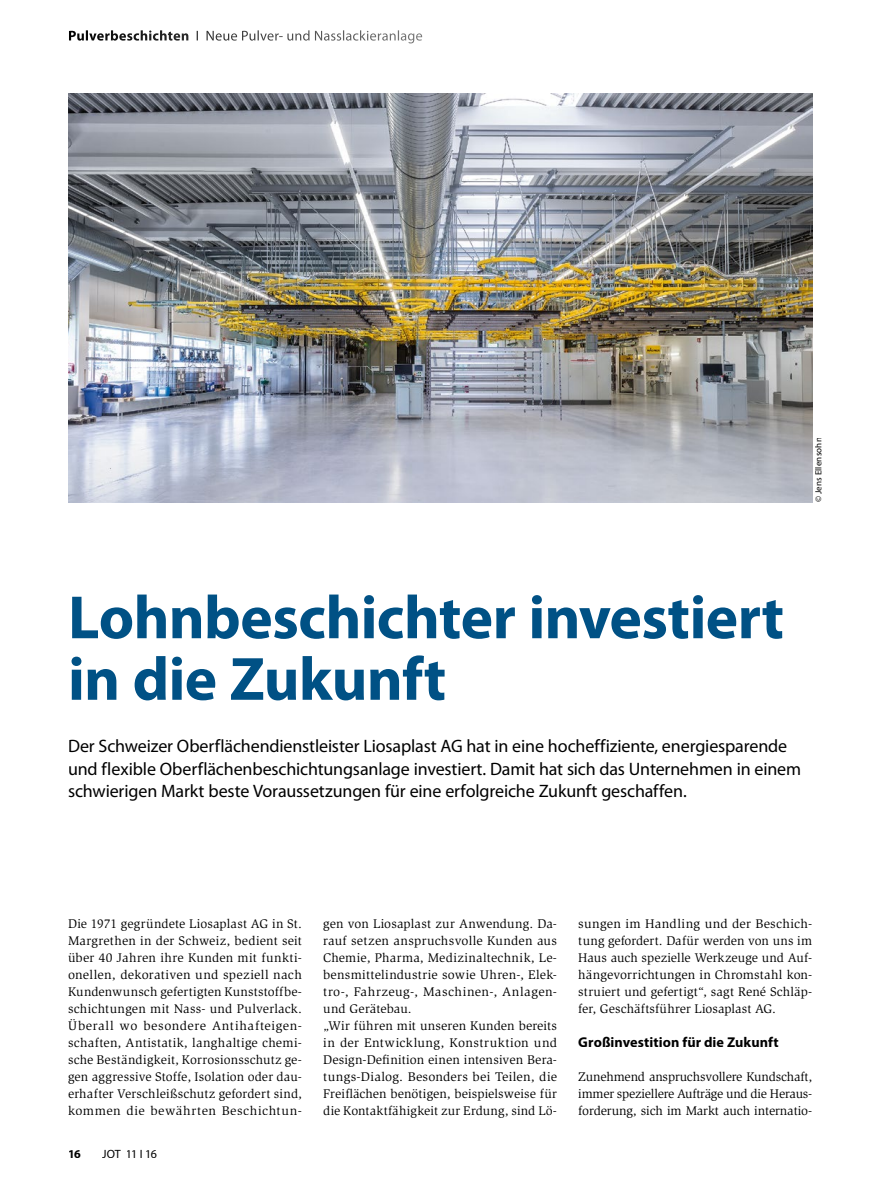
<style>
.page{position:relative;width:893px;height:1187px;background:#fff}
.page>*{position:absolute;margin:0;border:0;box-sizing:border-box;transform-origin:0 0}
.t1{font:700 61.5px/61.5px "Myriad Pro";letter-spacing:-.01em;color:#005185}
.t2{font:18px/22.5px "Myriad Pro";letter-spacing:-.005em;color:#000}
.t3{font:700 14.25px "Myriad Pro";letter-spacing:.005em;color:#000}
.t4{font:12.9px/17px "Slimbach Std";letter-spacing:.015em;color:#000;text-align:justify}
.t5{font:12px "Myriad Pro";letter-spacing:-.02em;color:#000}
.t6{font:700 12px "Myriad Pro";color:#000}
.t7{font:9px "Myriad Pro";letter-spacing:.02em;color:#000}
</style>
<div class="page">
<img style="left:68px;top:94px;width:744px;height:408px">
<img style="left:69px;top:30px;width:119px;height:11px">
<img style="left:196px;top:30px;width:226px;height:13px">
<p class="t7" style="left:813px;top:502px;width:66px;rotate:-90deg">© Jens Ellensohn</p>
<h1 class="t1" style="left:68px;top:584px;width:717px">Lohnbeschichter investiert in die Zukunft</h1>
<p class="t2" style="left:68px;top:734px;width:735px">Der Schweizer Oberflächendienstleister Liosaplast AG hat in eine hocheffiziente, energiesparende und flexible Oberflächenbeschichtungsanlage investiert. Damit hat sich das Unternehmen in einem schwierigen Markt beste Voraussetzungen für eine erfolgreiche Zukunft geschaffen.</p>
<p class="t4" style="left:68px;top:914px;width:235px">Die 1971 gegründete Liosaplast AG in St.<br>Margrethen in der Schweiz, bedient seit über 40 Jahren ihre Kunden mit funkti&shy;onellen, dekorativen und speziell nach Kundenwunsch gefertigten Kunststoffbe&shy;schichtungen mit Nass- und Pulverlack.<br>Überall wo besondere Antihafteigen&shy;schaften, Antistatik, langhaltige chemi&shy;sche Beständigkeit, Korrosionsschutz ge&shy;gen aggressive Stoffe, Isolation oder dau&shy;erhafter Verschleißschutz gefordert sind, kommen die bewährten Beschichtun-</p>
<p class="t4" style="left:323px;top:914px;width:235px;text-align:left">gen von Liosaplast zur Anwendung. Da&shy;rauf setzen anspruchsvolle Kunden aus Chemie, Pharma, Medizinaltechnik, Le&shy;bensmittelindustrie sowie Uhren-, Elek&shy;tro-, Fahrzeug-, Maschinen-, Anlagen&shy;und Gerätebau.<br>„Wir führen mit unseren Kunden bereits in der Entwicklung, Konstruktion und Design-Definition einen intensiven Bera&shy;tungs-Dialog. Besonders bei Teilen, die Freiflächen benötigen, beispielsweise für die Kontaktfähigkeit zur Erdung, sind Lö-</p>
<p class="t4" style="left:578px;top:914px;width:235px">sungen im Handling und der Beschich&shy;tung gefordert. Dafür werden von uns im Haus auch spezielle Werkzeuge und Auf&shy;hängevorrichtungen in Chromstahl kon&shy;struiert und gefertigt“, sagt René Schläp&shy;fer, Geschäftsführer Liosaplast AG.</p>
<p class="t3" style="left:578px;top:1032px;width:202px">Großinvestition für die Zukunft</p>
<p class="t4" style="left:578px;top:1067px;width:235px">Zunehmend anspruchsvollere Kundschaft, immer speziellere Aufträge und die Heraus&shy;forderung, sich im Markt auch internatio-</p>
<p class="t6" style="left:68px;top:1145px;width:14px">16</p>
<p class="t5" style="left:102px;top:1146px;width:56px">JOT 11 I 16</p>
</div>
